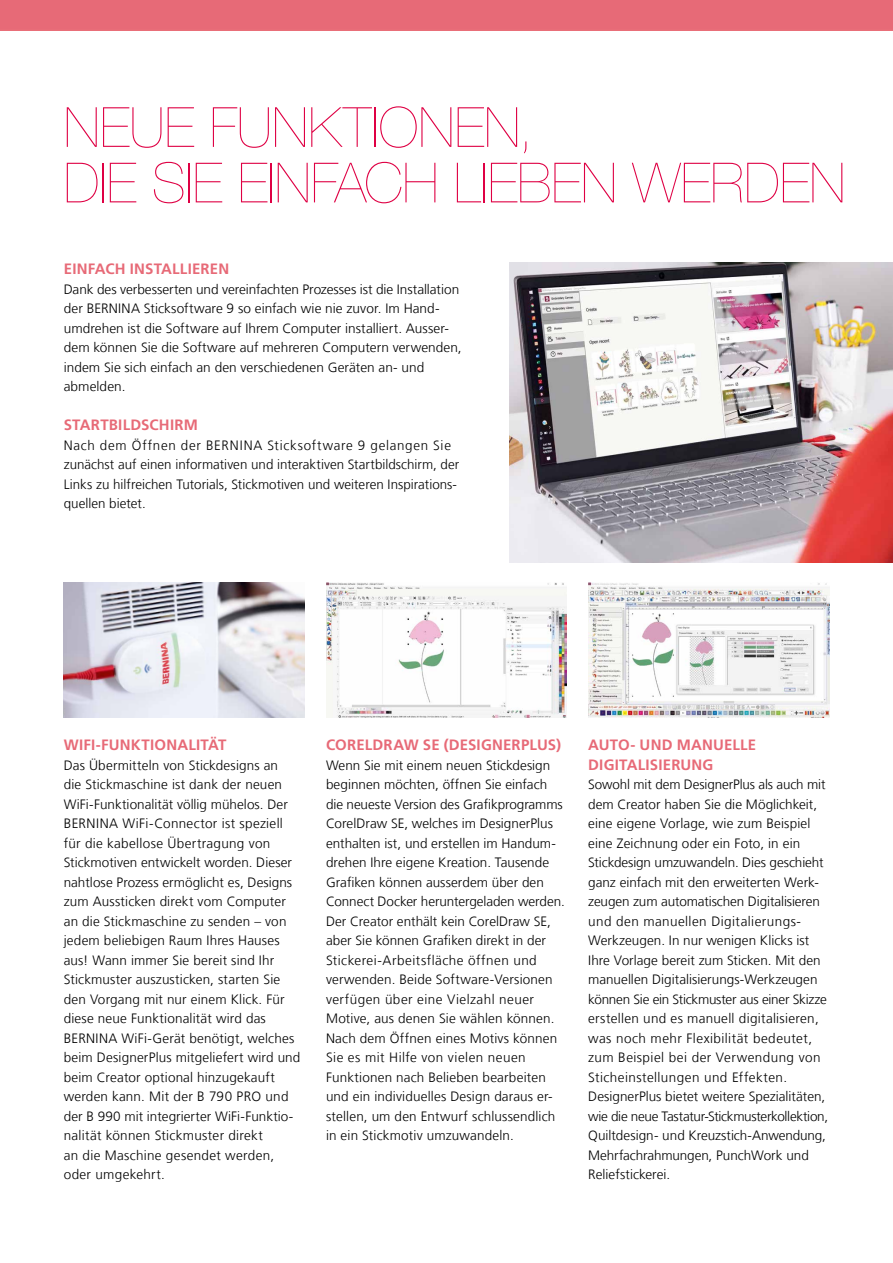
<style>
.page{position:relative;width:893px;height:1263px;background:#fff}
.page>*{position:absolute;margin:0;border:0;box-sizing:border-box;transform-origin:0 0}
.t1{font:200 55.5px/55.5px "Helvetica Neue LT Std";color:#df0044}
.t2{font:700 15px/19.5px "Frutiger LT Com";letter-spacing:.01em;color:#e76a77}
.t3{font:300 13.5px/19.5px "Frutiger LT Com";letter-spacing:.005em;color:#000}
</style>
<div class="page">
<img style="left:64px;top:583px;width:241px;height:135px">
<img style="left:326px;top:583px;width:241px;height:135px">
<img style="left:588px;top:583px;width:241px;height:135px">
<div style="left:0;top:0;width:893px;height:31px;background:#e76a77"></div>
<img style="left:509px;top:263px;width:384px;height:300px">
<h1 class="t1" style="left:64px;top:99px;width:783px">NEUE FUNKTIONEN,<br>DIE SIE EINFACH LIEBEN WERDEN</h1>
<p class="t2" style="left:64px;top:259px;width:167px">EINFACH INSTALLIEREN</p>
<p class="t3" style="left:64px;top:279px;width:399px">Dank des verbesserten und vereinfachten Prozesses ist die Installation der BERNINA Sticksoftware 9 so einfach wie nie zuvor. Im Hand&shy;umdrehen ist die Software auf Ihrem Computer installiert. Ausser&shy;dem können Sie die Software auf mehreren Computern verwenden, indem Sie sich einfach an den verschiedenen Geräten an- und abmelden.</p>
<p class="t2" style="left:64px;top:415px;width:136px">STARTBILDSCHIRM</p>
<p class="t3" style="left:64px;top:435px;width:397px">Nach dem Öffnen der BERNINA Sticksoftware 9 gelangen Sie zunächst auf einen informativen und interaktiven Startbildschirm, der Links zu hilfreichen Tutorials, Stickmotiven und weiteren Inspirations&shy;quellen bietet.</p>
<p class="t2" style="left:64px;top:735px;width:164px">WIFI-FUNKTIONALITÄT</p>
<p class="t3" style="left:64px;top:755px;width:238px">Das Übermitteln von Stickdesigns an<br>die Stickmaschine ist dank der neuen WiFi-Funktionalität völlig mühelos. Der BERNINA WiFi-Connector ist speziell für die kabellose Übertragung von Stickmotiven entwickelt worden. Dieser nahtlose Prozess ermöglicht es, Designs zum Aussticken direkt vom Computer an die Stickmaschine zu senden – von jedem beliebigen Raum Ihres Hauses aus! Wann immer Sie bereit sind Ihr Stickmuster auszusticken, starten Sie den Vorgang mit nur einem Klick. Für diese neue Funktionalität wird das BERNINA WiFi-Gerät benötigt, welches beim DesignerPlus mitgeliefert wird und beim Creator optional hinzugekauft werden kann. Mit der B 790 PRO und der B 990 mit integrierter WiFi-Funktio&shy;nalität können Stickmuster direkt<br>an die Maschine gesendet werden, oder umgekehrt.</p>
<p class="t2" style="left:326px;top:735px;width:237px">CORELDRAW SE (DESIGNERPLUS)</p>
<p class="t3" style="left:326px;top:755px;width:240px">Wenn Sie mit einem neuen Stickdesign beginnen möchten, öffnen Sie einfach die neueste Version des Grafikprogramms CorelDraw SE, welches im DesignerPlus enthalten ist, und erstellen im Handum&shy;drehen Ihre eigene Kreation. Tausende Grafiken können ausserdem über den Connect Docker heruntergeladen werden.<br>Der Creator enthält kein CorelDraw SE, aber Sie können Grafiken direkt in der Stickerei-Arbeitsfläche öffnen und verwenden. Beide Software-Versionen verfügen über eine Vielzahl neuer Motive, aus denen Sie wählen können.<br>Nach dem Öffnen eines Motivs können Sie es mit Hilfe von vielen neuen Funktionen nach Belieben bearbeiten und ein individuelles Design daraus er&shy;stellen, um den Entwurf schlussendlich in ein Stickmotiv umzuwandeln.</p>
<p class="t2" style="left:588px;top:735px;width:169px">AUTO- UND MANUELLE<br>DIGITALISIERUNG</p>
<p class="t3" style="left:588px;top:775px;width:241px">Sowohl mit dem DesignerPlus als auch mit dem Creator haben Sie die Möglichkeit, eine eigene Vorlage, wie zum Beispiel eine Zeichnung oder ein Foto, in ein Stickdesign umzuwandeln. Dies geschieht ganz einfach mit den erweiterten Werk&shy;zeugen zum automatischen Digitalisieren und den manuellen Digitalierungs-Werkzeugen. In nur wenigen Klicks ist Ihre Vorlage bereit zum Sticken. Mit den manuellen Digitalisierungs-Werkzeugen können Sie ein Stickmuster aus einer Skizze erstellen und es manuell digitalisieren, was noch mehr Flexibilität bedeutet, zum Beispiel bei der Verwendung von Sticheinstellungen und Effekten.<br>DesignerPlus bietet weitere Spezialitäten, wie die neue Tastatur-Stickmusterkollektion, Quiltdesign- und Kreuzstich-Anwendung, Mehrfachrahmungen, PunchWork und Reliefstickerei.</p>
</div>
